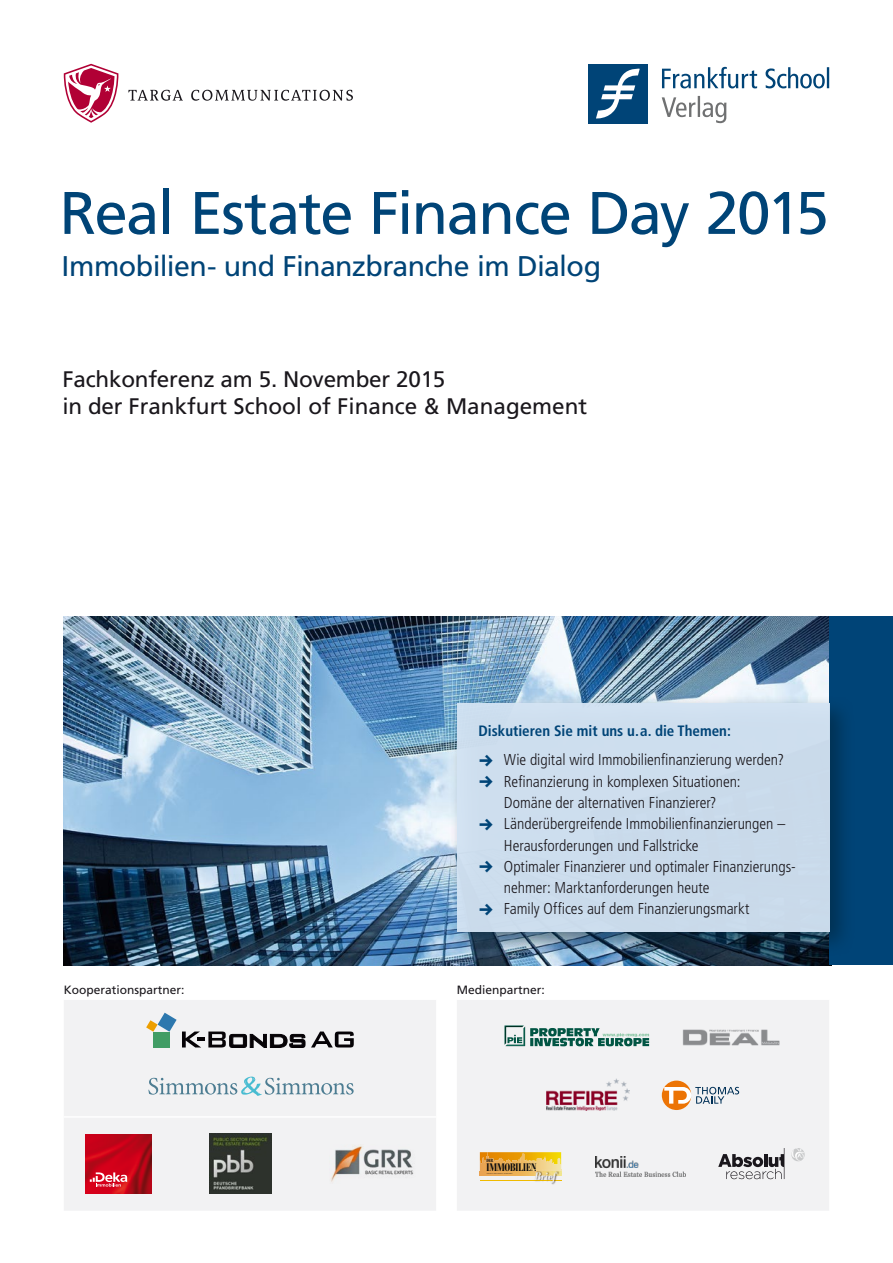
<style>
.page{position:relative;width:893px;height:1263px;background:#fff}
.page>*{position:absolute;margin:0;border:0;box-sizing:border-box;transform-origin:0 0}
.t1{font:60px "Frutiger LT";letter-spacing:-.03em;color:#047}
.t2{font:28.5px "Frutiger LT";letter-spacing:-.02em;color:#047}
.t3{font:22.5px/27px "Frutiger LT";color:#1a171c}
.t4{font:300 condensed 15.75px/21.3px "Frutiger LT";color:#1a171c}
.t5{font:700 condensed 15px "Frutiger LT";color:#047}
.t6{font:12px "Frutiger LT";color:#1a171c}
.t7{font:500 condensed 10.8px "Bodoni BE";color:#090a0e}
.t8{font:italic 500 10.8px "Bodoni BE";letter-spacing:-.01em;color:#fff;scale:.89 1}
.t9{font:500 condensed 4.35px "Bodoni BE";color:#090a0e}
.s1{font-family:"Pluto Sans";font-weight:700;font-stretch:normal;font-size:21.6px;color:#047}
</style>
<div class="page">
<img style="left:64px;top:617px;width:765px;height:348px">
<div style="left:588px;top:64px;width:60px;height:59px;background:#047"></div>
<svg style="left:596px;top:68px;width:44px;height:51px"></svg>
<svg style="left:662px;top:96px;width:64px;height:27px"></svg>
<svg style="left:662px;top:67px;width:167px;height:21px"></svg>
<div style="left:829px;top:617px;width:64px;height:348px;background:#047"></div>
<svg style="left:128px;top:90px;width:55px;height:11px"></svg>
<svg style="left:191px;top:90px;width:162px;height:11px"></svg>
<svg style="left:64px;top:64px;width:54px;height:59px"></svg>
<div style="left:64px;top:1000px;width:765px;height:210px;background:#f2f2f3"></div>
<hr style="left:64px;top:1116px;width:372px;height:2px;background:#fff">
<svg style="left:311px;top:1031px;width:43px;height:16px"></svg>
<svg style="left:146px;top:1013px;width:159px;height:34px"></svg>
<div style="left:153px;top:1032px;width:16px;height:15px;background:#419d65"></div>
<svg style="left:148px;top:1076px;width:206px;height:20px"></svg>
<img style="left:504px;top:1025px;width:20px;height:20px">
<img style="left:505px;top:1026px;width:20px;height:2px">
<svg style="left:505px;top:1028px;width:144px;height:19px"></svg>
<img style="left:681px;top:1026px;width:100px;height:20px">
<img style="left:547px;top:1078px;width:82px;height:32px">
<svg style="left:662px;top:1080px;width:77px;height:30px"></svg>
<hr style="left:480px;top:1181px;width:81px;height:1px;background:#fdc600">
<svg style="left:480px;top:1172px;width:54px;height:3px"></svg>
<img style="left:534px;top:1169px;width:29px;height:16px">
<svg style="left:534px;top:1181px;width:27px;height:1px"></svg>
<img style="left:534px;top:1172px;width:27px;height:3px">
<svg style="left:480px;top:1152px;width:82px;height:20px;background:#ecb648"></svg>
<img style="left:596px;top:1157px;width:90px;height:19px">
<svg style="left:718px;top:1148px;width:66px;height:31px"></svg>
<svg style="left:791px;top:1148px;width:13px;height:13px"></svg>
<img style="left:85px;top:1134px;width:66px;height:60px">
<svg style="left:90px;top:1172px;width:37px;height:14px"></svg>
<img style="left:209px;top:1134px;width:63px;height:60px">
<img style="left:329px;top:1144px;width:87px;height:40px">
<div style="left:450px;top:696px;width:405px;height:261px;background:#002237;opacity:.6"></div>
<div style="left:457px;top:703px;width:372px;height:228px;background:#cde"></div>
<h1 class="t1" style="left:60px;top:178px;width:771px">Real Estate Finance Day 2015</h1>
<h2 class="t2" style="left:62px;top:250px;width:541px">Immobilien- und Finanzbranche im Dialog</h2>
<h3 class="t3" style="left:63px;top:366px;width:526px">Fachkonferenz am 5. November 2015<br>in der Frankfurt School of Finance &amp; Management</h3>
<p class="t5" style="left:478px;top:721px;width:254px">Diskutieren Sie mit uns u.a. die Themen:</p>
<p class="t4" style="left:478px;top:749px;width:307px"><span class="s1">→</span> Wie digital wird Immobilienfinanzierung werden?</p>
<p class="t4" style="left:478px;top:771px;width:264px;text-align:center"><span class="s1">→</span> Refinanzierung in komplexen Situationen:<br>Domäne der alternativen Finanzierer?</p>
<p class="t4" style="left:504px;top:813px;width:283px;text-indent:-26px"><span class="s1">→</span> Länderübergreifende Immobilienfinanzierungen –<br>Herausforderungen und Fallstricke</p>
<p class="t4" style="left:504px;top:856px;width:293px;text-indent:-26px"><span class="s1">→</span> Optimaler Finanzierer und optimaler Finanzierungs&shy;nehmer: Marktanforderungen heute</p>
<p class="t4" style="left:478px;top:898px;width:273px"><span class="s1">→</span> Family Offices auf dem Finanzierungsmarkt</p>
<p class="t6" style="left:64px;top:983px;width:122px">Kooperationspartner:</p>
<p class="t6" style="left:457px;top:983px;width:90px">Medienpartner:</p>
<p class="t9" style="left:487px;top:1158px;width:8px">DER</p>
<p class="t7" style="left:486px;top:1161px;width:51px">IMMOBILIEN</p>
<p class="t8" style="left:535px;top:1169px;width:25px">Brief</p>
</div>
